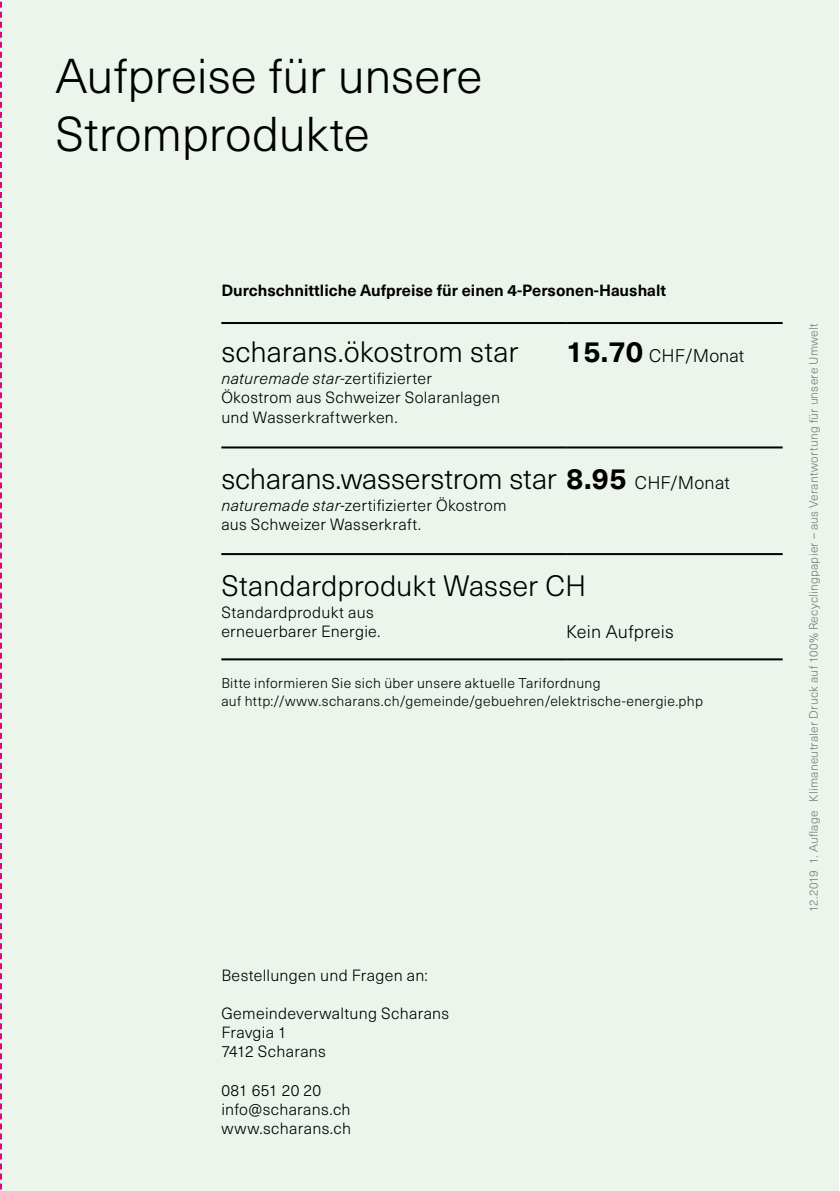
<style>
.page{position:relative;width:840px;height:1191px;background:#fff}
.page>*{position:absolute;margin:0;border:0;box-sizing:border-box;transform-origin:0 0}
.t1{font:300 48px/57.6px "Neue Haas Unica Pro";letter-spacing:-.005em;color:#000}
.t2{font:300 29px "Neue Haas Unica Pro";color:#000}
.t3{font:300 18px "Neue Haas Unica Pro";letter-spacing:.01em;color:#000}
.t4{font:300 16px/19.2px "Neue Haas Unica Pro";letter-spacing:.02em;color:#000}
.t5{font:700 16px "Neue Haas Unica Pro";color:#000}
.t6{font:300 14px/18px "Neue Haas Unica Pro";letter-spacing:.025em;color:#000}
.t7{font:300 12px "Neue Haas Unica Pro";letter-spacing:.02em;color:#7c7b7b}
.s1{font-style:italic}
.s2{font-weight:700;font-size:29px}
</style>
<div class="page">
<div style="left:0;top:0;width:838px;height:1191px;background:#ecf5ec"></div>
<hr style="left:221px;top:322px;width:345px;height:2px;background:#000">
<hr style="left:566px;top:322px;width:216px;height:2px;background:#000">
<hr style="left:221px;top:658px;width:345px;height:2px;background:#000">
<hr style="left:566px;top:658px;width:216px;height:2px;background:#000">
<hr style="left:221px;top:446px;width:345px;height:2px;background:#000">
<hr style="left:566px;top:446px;width:216px;height:2px;background:#000">
<hr style="left:221px;top:553px;width:345px;height:2px;background:#000">
<hr style="left:566px;top:553px;width:216px;height:2px;background:#000">
<svg style="left:0;top:1px;width:2px;height:1189px"></svg>
<h1 class="t1" style="left:55px;top:48px;width:428px">Aufpreise für unsere<br>Stromprodukte</h1>
<p class="t5" style="left:221px;top:280px;width:446px">Durchschnittliche Aufpreise für einen 4-Personen-Haushalt</p>
<h2 class="t2" style="left:221px;top:335px;width:298px">scharans.ökostrom star</h2>
<p class="t4" style="left:221px;top:369px;width:280px"><span class="s1">naturemade star-</span>zertifizierter<br>Ökostrom aus Schweizer Solaranlagen und Wasserkraftwerken.</p>
<p class="t3" style="left:566px;top:345px;width:179px"><span class="s2">15.70</span> CHF/Monat</p>
<h2 class="t2" style="left:221px;top:461px;width:337px">scharans.wasserstrom star</h2>
<p class="t4" style="left:221px;top:496px;width:287px"><span class="s1">naturemade star-</span>zertifizierter Ökostrom aus Schweizer Wasserkraft.</p>
<p class="t3" style="left:566px;top:472px;width:165px"><span class="s2">8.95</span> CHF/Monat</p>
<h2 class="t2" style="left:221px;top:568px;width:366px">Standardprodukt Wasser CH</h2>
<p class="t4" style="left:221px;top:602px;width:161px">Standardprodukt aus erneuerbarer Energie.</p>
<p class="t6" style="left:221px;top:674px;width:483px">Bitte informieren Sie sich über unsere aktuelle Tarifordnung<br>auf http://www.scharans.ch/gemeinde/gebuehren/elektrische-energie.php</p>
<p class="t3" style="left:566px;top:620px;width:109px">Kein Aufpreis</p>
<p class="t4" style="left:221px;top:965px;width:208px">Bestellungen und Fragen an:</p>
<p class="t4" style="left:221px;top:1004px;width:229px">Gemeindeverwaltung Scharans<br>Fravgia 1<br>7412 Scharans</p>
<p class="t4" style="left:221px;top:1080px;width:131px">081 651 20 20 info@scharans.ch www.scharans.ch</p>
<p class="t7" style="left:806px;top:912px;width:590px;rotate:-90deg">12.2019 1. Auflage Klimaneutraler Druck auf 100% Recyclingpapier – aus Verantwortung für unsere Umwelt</p>
</div>
